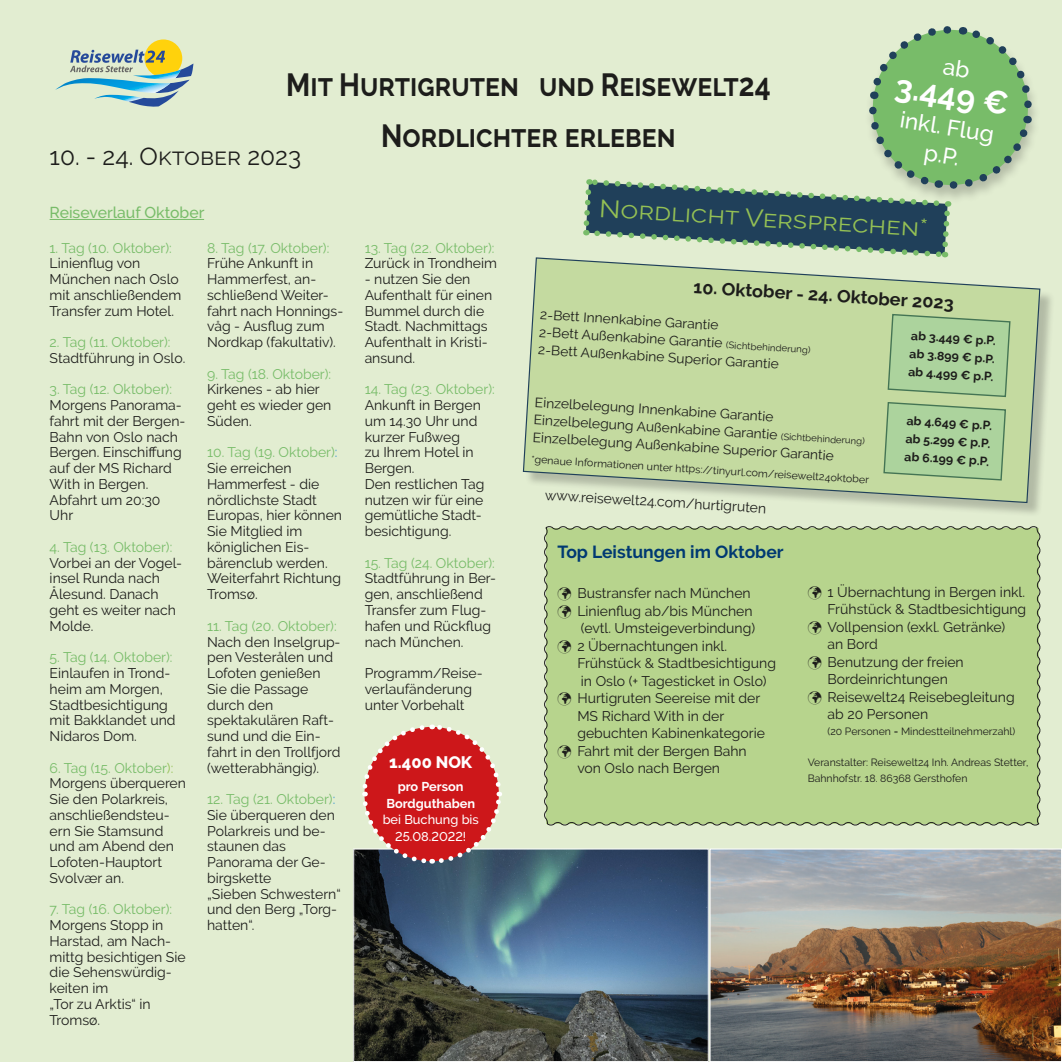
<style>
.page{position:relative;width:1062px;height:1062px;background:#e2edd1}
.page>*{position:absolute;margin:0;border:0;box-sizing:border-box;transform-origin:0 0}
.t1{font:700 32.2px "Raleway";color:#fff}
.t2{font:700 31.85px "Raleway";color:#1d1d1b;scale:.88 1}
.t3{font:24.85px "Raleway";color:#94c054;scale:1.11 1}
.t4{font:24.5px "Raleway";color:#1d1d1b}
.t5{font:500 22.57px "Raleway";color:#fff}
.t6{font:700 17.5px "Raleway";color:#1d1d1b}
.t7{font:700 17.5px "Raleway";color:#003972}
.t8{font:800 16.62px "Raleway";color:#fff}
.t9{font:500 15.75px "Raleway";color:#78bc69}
.t10{font:14px/15.8px "Raleway";color:#1d1d1b}
.t11{font:14px/15.8px "Raleway";color:#78bc69}
.t12{font:13.47px "Raleway";color:#1d1d1b}
.t13{font:500 12.78px/16.6px "Raleway";color:#fff;text-align:center}
.t14{font:700 12.78px/16.6px "Raleway";color:#fff;text-align:center}
.t15{font:700 12.08px "Raleway";color:#1d1d1b}
.t16{font:10.5px/15.8px "Raleway";color:#1d1d1b}
.t17{font:9.28px "Raleway";color:#1d1d1b}
.s1{color:#78bc69}
.s2{color:#94c054}
.s3{color:#3596d3}
.s4{color:#1d1d1b}
.s5{font-size:9.45px}
</style>
<div class="page">
<div style="left:525px;top:260px;width:530px;height:258px;background:#1d1d1b;opacity:.24"></div>
<svg style="left:522px;top:257px;width:519px;height:247px;background:#c3d8a4"></svg>
<svg style="left:882px;top:313px;width:129px;height:168px;background:#abcf99"></svg>
<hr style="left:50px;top:219px;width:154px;height:1px;background:#78bc69">
<img style="left:355px;top:850px;width:351px;height:210px">
<div style="left:353px;top:848px;width:355px;height:214px;border:1px solid #fff"></div>
<img style="left:711px;top:850px;width:349px;height:210px">
<div style="left:709px;top:848px;width:353px;height:214px;border:1px solid #fff"></div>
<svg style="left:359px;top:724px;width:145px;height:142px"></svg>
<div style="left:544px;top:526px;width:497px;height:300px;background:#b7d48d"></div>
<svg style="left:55px;top:39px;width:138px;height:68px"></svg>
<svg style="left:558px;top:587px;width:13px;height:31px"></svg>
<svg style="left:558px;top:640px;width:13px;height:13px"></svg>
<svg style="left:558px;top:692px;width:13px;height:13px"></svg>
<svg style="left:558px;top:745px;width:13px;height:13px"></svg>
<svg style="left:808px;top:585px;width:13px;height:14px"></svg>
<svg style="left:808px;top:620px;width:13px;height:14px"></svg>
<svg style="left:808px;top:655px;width:13px;height:14px"></svg>
<svg style="left:808px;top:690px;width:13px;height:14px"></svg>
<svg style="left:580px;top:26px;width:455px;height:234px"></svg>
<p class="t2" style="left:286px;top:66px;width:552px">Mit Hurtigruten und Reisewelt24</p>
<p class="t2" style="left:381px;top:117px;width:336px">Nordlichter erleben</p>
<p class="t4" style="left:50px;top:143px;width:253px">10. - 24. Oktober 2023</p>
<p class="t1" style="left:898px;top:68px;width:116px;rotate:9deg">3.449 €</p>
<p class="t5" style="left:902px;top:106px;width:96px;rotate:9deg">inkl. Flug</p>
<p class="t5" style="left:926px;top:139px;width:37px;rotate:9deg">p.P.</p>
<p class="t9" style="left:50px;top:204px;width:156px">Reiseverlauf Oktober</p>
<p class="t10" style="left:50px;top:240px;width:133px"><span class="s1">1. Tag (10. Oktober):<br></span>Linienflug von<br>München nach Oslo mit anschließendem<br>Transfer zum Hotel.</p>
<p class="t10" style="left:50px;top:334px;width:137px"><span class="s1">2. Tag (11. Oktober):<br></span>Stadtführung in Oslo.</p>
<p class="t10" style="left:50px;top:381px;width:137px"><span class="s1">3. Tag (12. Oktober):<br></span>Morgens Panorama&shy;fahrt mit der Bergen-<br>Bahn von Oslo nach<br>Bergen. Einschiffung auf der MS Richard<br>With in Bergen.</p>
<p class="t10" style="left:50px;top:492px;width:112px">Abfahrt um 20:30<br>Uhr</p>
<p class="t10" style="left:50px;top:539px;width:134px"><span class="s1">4. Tag (13. Oktober):<br></span>Vorbei an der Vogel&shy;insel Runda nach<br>Ålesund. Danach geht es weiter nach<br>Molde.</p>
<p class="t10" style="left:50px;top:649px;width:127px"><span class="s1">5. Tag (14. Oktober):<br></span>Einlaufen in Trond&shy;heim am Morgen,<br>Stadtbesichtigung mit Bakklandet und<br>Nidaros Dom.</p>
<p class="t10" style="left:50px;top:759px;width:138px"><span class="s1">6. Tag (15. Oktober</span><span class="s2">):<br></span>Morgens überqueren<br>Sie den Polarkreis, anschließendsteu&shy;ern Sie Stamsund und am Abend den<br>Lofoten-Hauptort<br>Svolvær an.</p>
<p class="t10" style="left:50px;top:901px;width:137px"><span class="s1">7. Tag (16. Oktober):<br></span>Morgens Stopp in<br>Harstad, am Nach&shy;mittg besichtigen Sie die Sehenswürdig&shy;keiten im</p>
<p class="t10" style="left:50px;top:996px;width:103px">„Tor zu Arktis“ in<br>Tromsø.</p>
<p class="t10" style="left:207px;top:240px;width:138px"><span class="s1">8. Tag (17. Oktober):<br></span>Frühe Ankunft in<br>Hammerfest, an&shy;schließend Weiter&shy;fahrt nach Honnings&shy;våg - Ausflug zum<br>Nordkap (fakultativ).</p>
<p class="t10" style="left:207px;top:366px;width:126px"><span class="s1">9. Tag (18. Oktober):<br></span>Kirkenes - ab hier geht es wieder gen<br>Süden.</p>
<p class="t10" style="left:207px;top:444px;width:136px"><span class="s1">10. Tag (19. Oktober)</span><span class="s3">:<br></span>Sie erreichen<br>Hammerfest - die nördlichste Stadt<br>Europas, hier können<br>Sie Mitglied im königlichen Eis&shy;bärenclub werden.<br>Weiterfahrt Richtung<br>Tromsø.</p>
<p class="t10" style="left:207px;top:618px;width:135px"><span class="s1">11. Tag (20. Oktober):<br></span>Nach den Inselgrup&shy;pen Vesterålen und<br>Lofoten genießen<br>Sie die Passage durch den spektakulären Raft&shy;sund und die Ein&shy;fahrt in den Trollfjord (wetterabhängig).</p>
<p class="t10" style="left:207px;top:791px;width:135px"><span class="s1">12. Tag (21. Oktober)</span><span class="s3">:<br></span>Sie überqueren den<br>Polarkreis und be&shy;staunen das<br>Panorama der Ge&shy;birgskette<br>„Sieben Schwestern“ und den Berg „Torg&shy;hatten“.</p>
<p class="t11" style="left:365px;top:240px;width:134px">13. Tag (22. Oktober):<br><span class="s4">Zurück in Trondheim</span></p>
<p class="t10" style="left:365px;top:271px;width:129px">- nutzen Sie den<br>Aufenthalt für einen<br>Bummel durch die<br>Stadt. Nachmittags<br>Aufenthalt in Kristi&shy;ansund.</p>
<p class="t10" style="left:365px;top:381px;width:131px"><span class="s1">14. Tag (23. Oktober):<br></span>Ankunft in Bergen um 14.30 Uhr und kurzer Fußweg<br>zu Ihrem Hotel in<br>Bergen.<br>Den restlichen Tag nutzen wir für eine gemütliche Stadt&shy;besichtigung.</p>
<p class="t10" style="left:365px;top:555px;width:133px"><span class="s1">15. Tag (24. Oktober):<br></span>Stadtführung in Ber&shy;gen, anschließend<br>Transfer zum Flug&shy;hafen und Rückflug nach München.</p>
<p class="t10" style="left:365px;top:665px;width:120px">Programm/Reise&shy;verlaufänderung unter Vorbehalt</p>
<p class="t8" style="left:389px;top:752px;width:84px">1.400 NOK</p>
<p class="t14" style="left:386px;top:778px;width:90px">pro Person<br>Bordguthaben</p>
<p class="t13" style="left:383px;top:811px;width:98px">bei Buchung bis<br>25.08.2022!</p>
<p class="t3" style="left:600px;top:195px;width:298px;rotate:3deg">Nor dl icht Ver spr echen*</p>
<p class="t6" style="left:694px;top:276px;width:262px;rotate:4deg">10. Oktober - 24. Oktober 2023</p>
<p class="t12" style="left:541px;top:306px;width:180px;rotate:4deg">2-Bett Innenkabine Garantie</p>
<p class="t12" style="left:540px;top:323px;width:273px;rotate:4deg">2-Bett Außenkabine Garantie <span class="s5">(Sichtbehinderung)</span></p>
<p class="t15" style="left:911px;top:328px;width:86px;rotate:4deg">ab 3.449 € p.P.</p>
<p class="t15" style="left:910px;top:346px;width:87px;rotate:4deg">ab 3.899 € p.P.</p>
<p class="t15" style="left:909px;top:364px;width:87px;rotate:4deg">ab 4.499 € p.P.</p>
<p class="t15" style="left:907px;top:413px;width:87px;rotate:4deg">ab 4.649 € p.P.</p>
<p class="t15" style="left:906px;top:431px;width:86px;rotate:4deg">ab 5.299 € p.P.</p>
<p class="t15" style="left:905px;top:449px;width:86px;rotate:4deg">ab 6.199 € p.P.</p>
<p class="t12" style="left:539px;top:340px;width:243px;rotate:4deg">2-Bett Außenkabine Superior Garantie</p>
<p class="t12" style="left:535px;top:393px;width:241px;rotate:4deg">Einzelbelegung Innenkabine Garantie</p>
<p class="t12" style="left:534px;top:411px;width:246px;rotate:4deg">Einzelbelegung Außenkabine Garantie</p>
<p class="t12" style="left:533px;top:428px;width:303px;rotate:4deg">Einzelbelegung Außenkabine Superior Garantie</p>
<p class="t17" style="left:781px;top:430px;width:85px;rotate:4deg">(Sichtbehinderung)</p>
<p class="t16" style="left:532px;top:450px;width:340px;rotate:4deg">*genaue Informationen unter https://tinyurl.com/reisewelt24oktober</p>
<p class="t10" style="left:546px;top:486px;width:223px;rotate:4deg">www.reisewelt24.com/hurtigruten</p>
<p class="t7" style="left:557px;top:541px;width:228px">Top Leistungen im Oktober</p>
<p class="t10" style="left:577px;top:585px;width:175px">Bustransfer nach München</p>
<p class="t10" style="left:577px;top:602px;width:179px;line-height:17.5px">Linienflug ab/bis München (evtl. Umsteigeverbindung)</p>
<p class="t10" style="left:577px;top:637px;width:200px;line-height:17.5px">2 Übernachtungen inkl.<br>Frühstück &amp; Stadtbesichtigung in Oslo (+ Tagesticket in Oslo)</p>
<p class="t10" style="left:577px;top:689px;width:189px;line-height:17.5px">Hurtigruten Seereise mit der<br>MS Richard With in der gebuchten Kabinenkategorie</p>
<p class="t10" style="left:577px;top:742px;width:171px;line-height:17.5px">Fahrt mit der Bergen Bahn von Oslo nach Bergen</p>
<p class="t10" style="left:827px;top:583px;width:200px;line-height:17.5px">1 Übernachtung in Bergen inkl.<br>Frühstück &amp; Stadtbesichtigung</p>
<p class="t10" style="left:827px;top:618px;width:179px;line-height:17.5px">Vollpension (exkl. Getränke) an Bord</p>
<p class="t10" style="left:827px;top:653px;width:138px;line-height:17.5px">Benutzung der freien<br>Bordeinrichtungen</p>
<p class="t10" style="left:827px;top:688px;width:189px;line-height:17.5px">Reisewelt24 Reisebegleitung ab 20 Personen</p>
<p class="t16" style="left:827px;top:723px;width:189px">(20 Personen = Mindestteilnehmerzahl)</p>
<p class="t16" style="left:807px;top:754px;width:222px">Veranstalter: Reisewelt24 Inh. Andreas Stetter,<br>Bahnhofstr. 18. 86368 Gersthofen</p>
</div>
